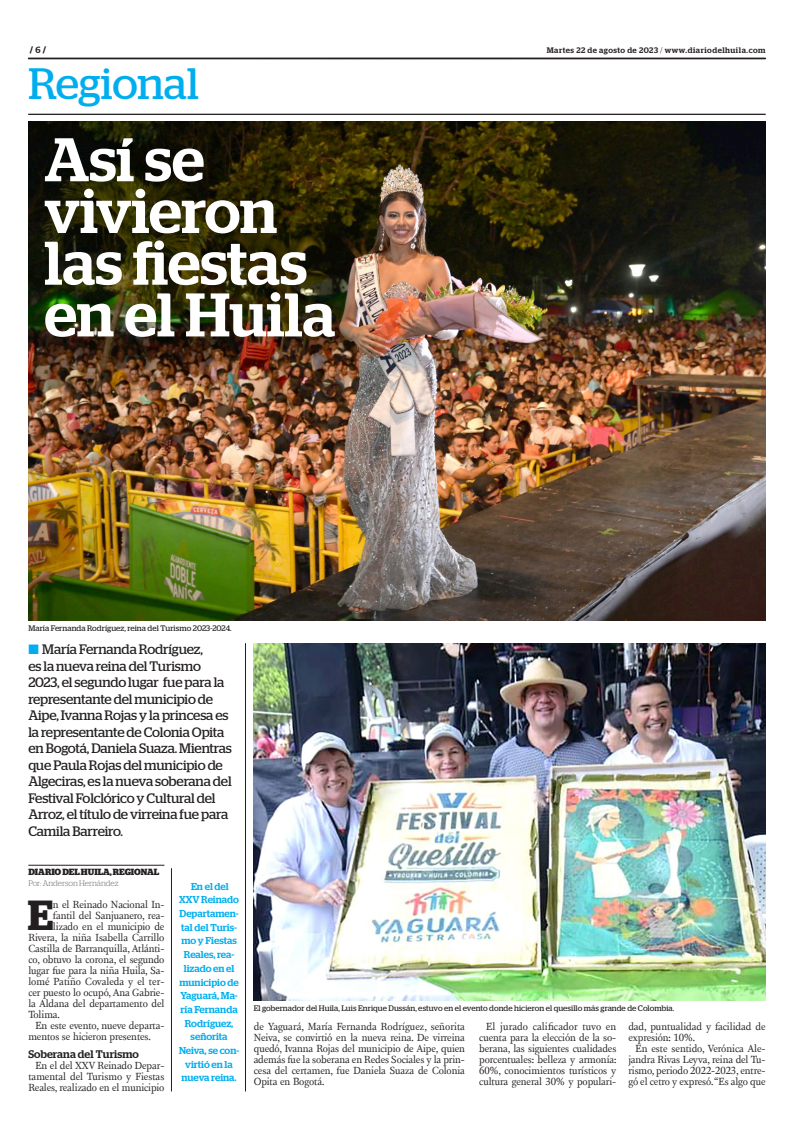
<style>
.page{position:relative;width:801px;height:1134px;background:#fff}
.page>*{position:absolute;margin:0;border:0;box-sizing:border-box;transform-origin:0 0}
.TITULO{font:500 61.4px/51.7px "Stag";color:#fff}
.t1{font:43.9px "Stag";letter-spacing:-.005em;color:#00aeef}
.TEXTO_UNO{font:600 42px "Stag";color:#231f20}
.SUMARIO{font:13.7px/16.5px "Stag";letter-spacing:-.01em;color:#231f20}
.INTERTITULO{font:500 11px "Stag";letter-spacing:.01em;color:#231f20}
.TEXTO{font:10.6px/11px "New Fournier BP";letter-spacing:-.01em;color:#231f20;text-align:justify}
.TEXTO_UNO-2{font:10.6px "New Fournier BP";letter-spacing:-.01em;color:#231f20}
.DESTACADO_AZUL{font:500 10px/13.7px "Stag";color:#00aeef;text-align:center}
.CREDITO_1{font:700 9px "Stag";color:#231f20}
.PIE_DE_FOTO{font:8px "Stag";letter-spacing:.01em;color:#231f20}
.t2{font:500 8px "Stag";letter-spacing:.065em;color:#231f20}
.CREDITO_2{font:300 8px "Stag";letter-spacing:-.005em;color:#6c6d70}
.s1{font-weight:500}
.s2{font-weight:300}
.s3{color:#00aeef}
</style>
<div class="page">
<svg style="left:28px;top:58px;width:737px;height:1px"></svg>
<hr style="left:28px;top:114px;width:737px;height:1px;background:#231f20">
<img style="left:28px;top:121px;width:737px;height:499px">
<img style="left:254px;top:643px;width:511px;height:357px">
<hr style="left:28px;top:865px;width:136px;height:1px;background:#231f20">
<hr style="left:245px;top:643px;width:1px;height:448px;background:#231f20">
<hr style="left:171px;top:868px;width:1px;height:223px;background:#231f20">
<p class="CREDITO_1" style="left:30px;top:45px;width:18px">/ <span class="s1">6</span> /</p>
<p class="t2" style="left:547px;top:45px;width:220px">Martes 22 de agosto de 2023 <span class="s2">/</span> www.diariodelhuila.com</p>
<p class="t1" style="left:28px;top:58px;width:172px">Regional</p>
<p class="TITULO" style="left:44px;top:133px;width:292px">Así se vivieron las fiestas en el Huila</p>
<p class="PIE_DE_FOTO" style="left:28px;top:623px;width:205px">María Fernanda Rodríguez, reina del Turismo 2023-2024.</p>
<p class="SUMARIO" style="left:28px;top:641px;width:205px"><span class="s3">■</span> María Fernanda Rodríguez,<br>es la nueva reina del Turismo<br>2023, el segundo lugar fue para la representante del municipio de<br>Aipe, Ivanna Rojas y la princesa es la representante de Colonia Opita en Bogotá, Daniela Suaza. Mientras que Paula Rojas del municipio de<br>Algeciras, es la nueva soberana del<br>Festival Folclórico y Cultural del<br>Arroz, el título de virreina fue para<br>Camila Barreiro.</p>
<p class="CREDITO_1" style="left:28px;top:867px;width:132px">DIARIO DEL HUILA, REGIONAL</p>
<p class="CREDITO_2" style="left:28px;top:879px;width:92px">Por: Anderson Hernández</p>
<p class="TEXTO_UNO" style="left:28px;top:891px;width:27px">E</p>
<p class="TEXTO_UNO-2" style="left:53px;top:898px;width:113px">n el Reinado Nacional In-</p>
<p class="DESTACADO_AZUL" style="left:179px;top:879px;width:62px">En el del<br>XXV Reinado<br>Departamen&shy;tal del Turis&shy;mo y Fiestas<br>Reales, rea&shy;lizado en el municipio de<br>Yaguará, Ma&shy;ría Fernanda<br>Rodríguez, señorita<br>Neiva, se con&shy;virtió en la nueva reina.</p>
<p class="TEXTO_UNO-2" style="left:53px;top:909px;width:113px">fantil del Sanjuanero, rea-</p>
<p class="TEXTO_UNO-2" style="left:53px;top:920px;width:113px">lizado en el municipio de</p>
<p class="TEXTO_UNO-2" style="left:28px;top:931px;width:138px">Rivera, la niña Isabella Carrillo</p>
<p class="TEXTO_UNO-2" style="left:28px;top:942px;width:138px">Castilla de Barranquilla, Atlánti-</p>
<p class="TEXTO_UNO-2" style="left:28px;top:953px;width:138px">co, obtuvo la corona, el segundo</p>
<p class="TEXTO_UNO-2" style="left:28px;top:964px;width:138px">lugar fue para la niña Huila, Sa-</p>
<p class="TEXTO_UNO-2" style="left:28px;top:975px;width:138px">lomé Patiño Covaleda y el ter-</p>
<p class="TEXTO_UNO-2" style="left:28px;top:986px;width:138px">cer puesto lo ocupó, Ana Gabrie-</p>
<p class="TEXTO_UNO-2" style="left:28px;top:997px;width:138px">la Aldana del departamento del</p>
<p class="TEXTO_UNO-2" style="left:28px;top:1008px;width:33px">Tolima.</p>
<p class="TEXTO" style="left:28px;top:1020px;width:138px;text-indent:7px">En este evento, nueve departa&shy;mentos se hicieron presentes.</p>
<p class="INTERTITULO" style="left:28px;top:1048px;width:112px">Soberana del Turismo</p>
<p class="TEXTO" style="left:28px;top:1060px;width:138px;text-indent:7px">En el del XXV Reinado Depar&shy;tamental del Turismo y Fiestas Reales, realizado en el municipio</p>
<p class="PIE_DE_FOTO" style="left:254px;top:1003px;width:422px">El gobernador del Huila, Luis Enrique Dussán, estuvo en el evento donde hicieron el quesillo más grande de Colombia.</p>
<p class="TEXTO" style="left:254px;top:1021px;width:213px">de Yaguará, María Fernanda Rodríguez, señorita Neiva, se convirtió en la nueva reina. De virreina quedó, Ivanna Rojas del municipio de Aipe, quien además fue la soberana en Redes Sociales y la prin&shy;cesa del certamen, fue Daniela Suaza de Colonia Opita en Bogotá.</p>
<p class="TEXTO" style="left:479px;top:1021px;width:139px;text-indent:7px">El jurado calificador tuvo en cuenta para la elección de la so&shy;berana, las siguientes cualidades porcentuales: belleza y armonía:<br>60%, conocimientos turísticos y cultura general 30% y populari-</p>
<p class="TEXTO" style="left:628px;top:1021px;width:139px">dad, puntualidad y facilidad de expresión: 10%.</p>
<p class="TEXTO" style="left:628px;top:1043px;width:139px;text-indent:7px">En este sentido, Verónica Ale&shy;jandra Rivas Leyva, reina del Tu&shy;rismo, periodo 2022-2023, entre&shy;gó el cetro y expresó. “Es algo que</p>
</div>
